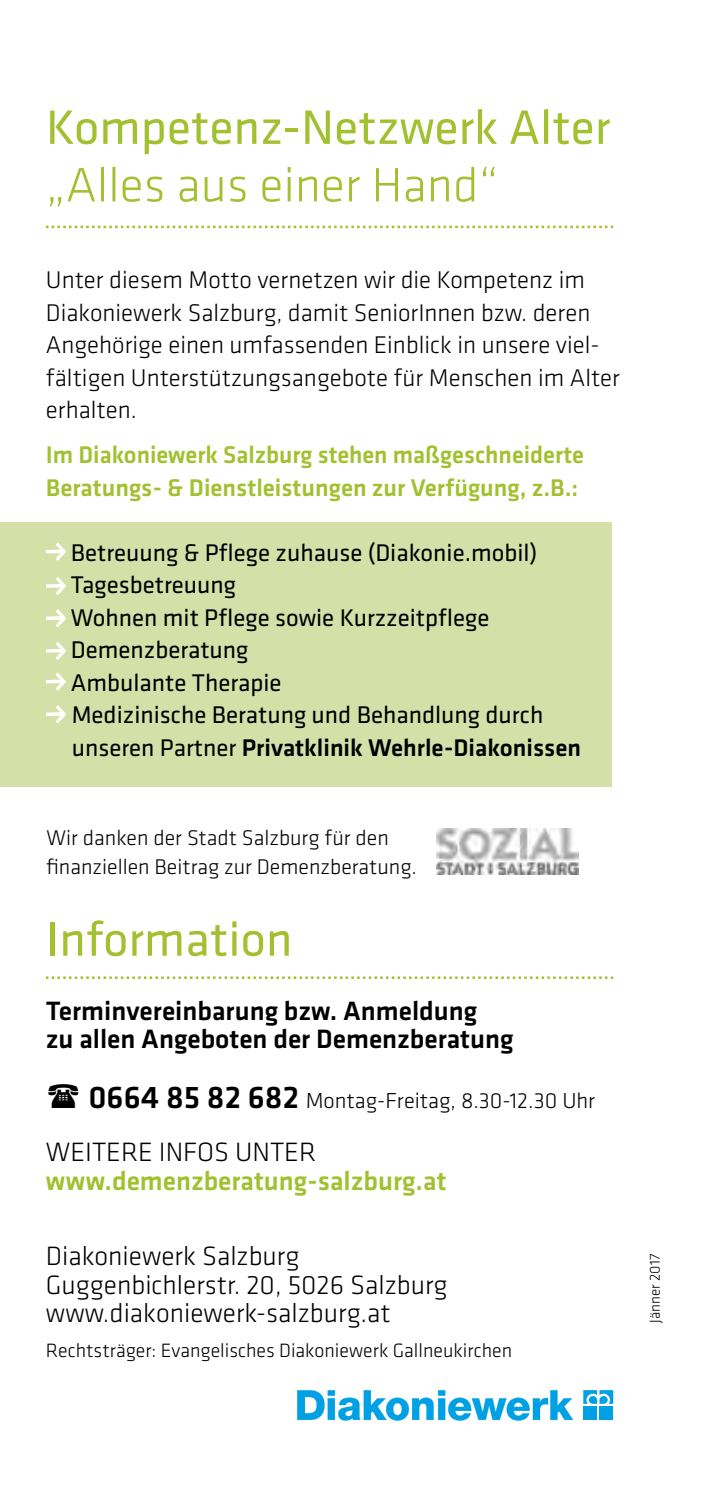
<style>
.page{position:relative;width:702px;height:1489px;background:#fff}
.page>*{position:absolute;margin:0;border:0;box-sizing:border-box;transform-origin:0 0}
.t1{font:50px/57.5px "Klavika Basic";color:#a2c02f}
.t2{font:300 27.5px/28.2px "Klavika Basic";color:#000}
.t3{font:500 27.5px/28.2px "Klavika Basic";color:#000}
.t4{font:500 27.5px/28.2px "Klavika Basic";color:#a2c02f}
.t5{font:25px/32.5px "Klavika Basic";color:#000}
.t6{font:300 25px/32.5px "Klavika Basic";color:#000}
.t7{font:500 25px/32.5px "Klavika Basic";color:#a2c02f}
.t8{font:300 22.5px "Klavika Basic";color:#000}
.t9{font:300 22px/29px "Klavika Basic";color:#000}
.t10{font:300 20px "Klavika Basic";color:#000}
.t11{font:300 15px "Klavika Basic";color:#000}
.s1{font-weight:300}
.s2{font-weight:500}
.s3{font-weight:500;font-size:32.5px}
.s4{font-weight:300;color:#000}
</style>
<div class="page">
<div style="left:0;top:522px;width:611px;height:265px;background:#d4e0a7"></div>
<svg style="left:297px;top:1390px;width:276px;height:30px"></svg>
<svg style="left:583px;top:1390px;width:30px;height:13px"></svg>
<div style="left:583px;top:1406px;width:14px;height:13px;background:#00a1e4"></div>
<div style="left:599px;top:1406px;width:14px;height:13px;background:#00a1e4"></div>
<svg style="left:46px;top:672px;width:20px;height:19px"></svg>
<svg style="left:46px;top:226px;width:567px;height:2px"></svg>
<svg style="left:46px;top:976px;width:567px;height:2px"></svg>
<svg style="left:46px;top:542px;width:20px;height:19px"></svg>
<svg style="left:46px;top:642px;width:20px;height:18px"></svg>
<svg style="left:46px;top:609px;width:20px;height:18px"></svg>
<svg style="left:46px;top:577px;width:20px;height:18px"></svg>
<svg style="left:46px;top:705px;width:20px;height:18px"></svg>
<img style="left:436px;top:828px;width:142px;height:46px">
<p class="t1" style="left:46px;top:97px;width:565px">Kompetenz-Netzwerk Alter <span class="s1">„Alles aus einer Hand“</span></p>
<p class="t6" style="left:46px;top:263px;width:575px">Unter diesem Motto vernetzen wir die Kompetenz im Diakoniewerk Salzburg, damit SeniorInnen bzw. deren Angehörige einen umfassenden Einblick in unsere viel&shy;fältigen Unterstützungsangebote für Menschen im Alter erhalten.</p>
<p class="t7" style="left:46px;top:438px;width:539px">Im Diakoniewerk Salzburg stehen maßgeschneiderte<br>Beratungs- &amp; Dienstleistungen zur Verfügung, z.B.:</p>
<p class="t5" style="left:71px;top:535px;width:511px">Betreuung &amp; Pflege zuhause (Diakonie.mobil)<br>Tagesbetreuung<br>Wohnen mit Pflege sowie Kurzzeitpflege Demenzberatung<br>Ambulante Therapie<br>Medizinische Beratung und Behandlung durch unseren Partner <span class="s2">Privatklinik Wehrle-Diakonissen</span></p>
<p class="t9" style="left:46px;top:823px;width:372px">Wir danken der Stadt Salzburg für den finanziellen Beitrag zur Demenzberatung.</p>
<p class="t1" style="left:46px;top:908px;width:248px">Information</p>
<p class="t3" style="left:46px;top:995px;width:469px">Terminvereinbarung bzw. Anmeldung<br>zu allen Angeboten der Demenzberatung</p>
<p class="t8" style="left:88px;top:1086px;width:508px"><span class="s3">0664 85 82 682</span> Montag-Freitag, 8.30-12.30 Uhr</p>
<p class="t4" style="left:46px;top:1137px;width:402px"><span class="s4">WEITERE INFOS UNTER </span>www.demenzberatung-salzburg.at</p>
<p class="t2" style="left:46px;top:1241px;width:403px">Diakoniewerk Salzburg<br>Guggenbichlerstr. 20, 5026 Salzburg www.diakoniewerk-salzburg.at</p>
<p class="t10" style="left:46px;top:1338px;width:468px">Rechtsträger: Evangelisches Diakoniewerk Gallneukirchen</p>
<p class="t11" style="left:646px;top:1322px;width:70px;rotate:-90deg">Jänner 2017</p>
</div>
